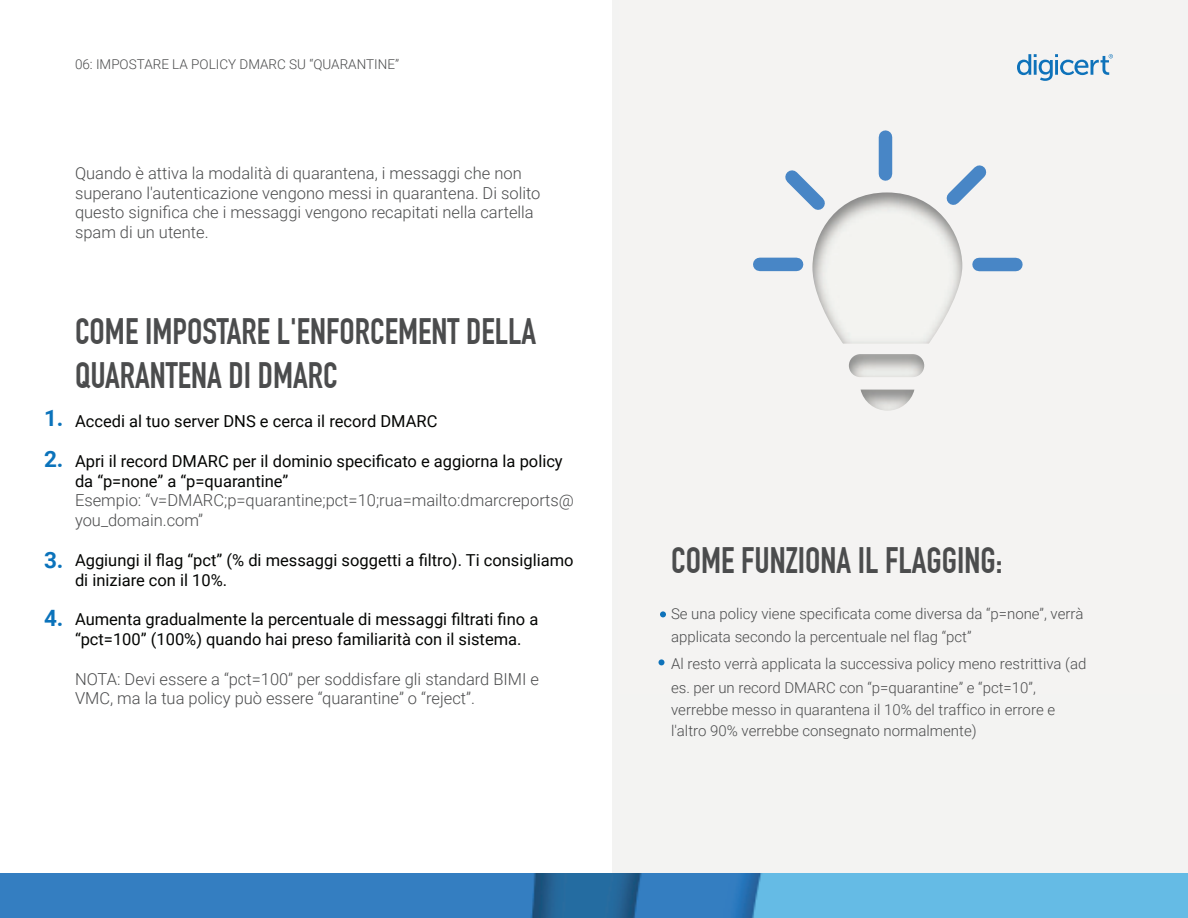
<style>
.page{position:relative;width:1188px;height:918px;background:#fff}
.page>*{position:absolute;margin:0;border:0;box-sizing:border-box;transform-origin:0 0}
.t1{font:700 36px/43.2px "DIN Condensed";color:#4b4c4d}
.t2{font:700 22.5px/40.7px "Roboto";color:#0b73bb}
.t3{font:300 16.5px/19.8px "Roboto";color:#4b4c4d}
.t4{font:16.5px/19.8px "Roboto";color:#040503}
.t5{font:300 15px/21.3px "Roboto";color:#4b4c4d}
.t6{font:300 15px "Roboto";color:#4b4c4d}
.t7{font:300 13.5px "Roboto";color:#4b4c4d}
</style>
<div class="page">
<div style="left:613px;top:0;width:575px;height:918px;background:#f3f3f2"></div>
<svg style="left:813px;top:278px;width:148px;height:133px"></svg>
<svg style="left:753px;top:130px;width:270px;height:148px"></svg>
<img style="left:0;top:873px;width:1188px;height:45px">
<svg style="left:1017px;top:54px;width:96px;height:27px"></svg>
<svg style="left:660px;top:611px;width:6px;height:6px"></svg>
<svg style="left:658px;top:659px;width:6px;height:6px"></svg>
<p class="t7" style="left:75px;top:55px;width:326px">06: IMPOSTARE LA POLICY DMARC SU “QUARANTINE”</p>
<p class="t3" style="left:75px;top:162px;width:467px">Quando è attiva la modalità di quarantena, i messaggi che non superano l'autenticazione vengono messi in quarantena. Di solito questo significa che i messaggi vengono recapitati nella cartella spam di un utente.</p>
<h2 class="t2" style="left:44px;top:397px;width:21px">1.<br>2.</h2>
<h2 class="t2" style="left:44px;top:539px;width:21px">3.</h2>
<h2 class="t2" style="left:44px;top:597px;width:21px">4.</h2>
<h1 class="t1" style="left:75px;top:311px;width:463px">COME IMPOSTARE L'ENFORCEMENT DELLA<br>QUARANTENA DI DMARC</h1>
<p class="t4" style="left:75px;top:411px;width:364px">Accedi al tuo server DNS e cerca il record DMARC</p>
<p class="t4" style="left:75px;top:450px;width:489px">Apri il record DMARC per il dominio specificato e aggiorna la policy da “p=none” a “p=quarantine”</p>
<p class="t3" style="left:75px;top:490px;width:501px">Esempio: “v=DMARC;p=quarantine;pct=10;rua=mailto:dmarcreports@ you_domain.com”</p>
<p class="t4" style="left:75px;top:549px;width:500px">Aggiungi il flag “pct” (% di messaggi soggetti a filtro). Ti consigliamo di iniziare con il 10%.</p>
<p class="t4" style="left:75px;top:609px;width:465px">Aumenta gradualmente la percentuale di messaggi filtrati fino a “pct=100” (100%) quando hai preso familiarità con il sistema.</p>
<p class="t3" style="left:75px;top:668px;width:466px">NOTA: Devi essere a “pct=100” per soddisfare gli standard BIMI e<br>VMC, ma la tua policy può essere “quarantine” o “reject”.</p>
<h1 class="t1" style="left:671px;top:539px;width:333px">COME FUNZIONA IL FLAGGING:</h1>
<p class="t6" style="left:671px;top:603px;width:414px">Se una policy viene specificata come diversa da “p=none”, verrà</p>
<p class="t5" style="left:671px;top:623px;width:417px;line-height:26.5px">applicata secondo la percentuale nel flag “pct”<br>Al resto verrà applicata la successiva policy meno restrittiva (ad</p>
<p class="t5" style="left:671px;top:677px;width:386px">es. per un record DMARC con “p=quarantine” e “pct=10”, verrebbe messo in quarantena il 10% del traffico in errore e l'altro 90% verrebbe consegnato normalmente)</p>
</div>
